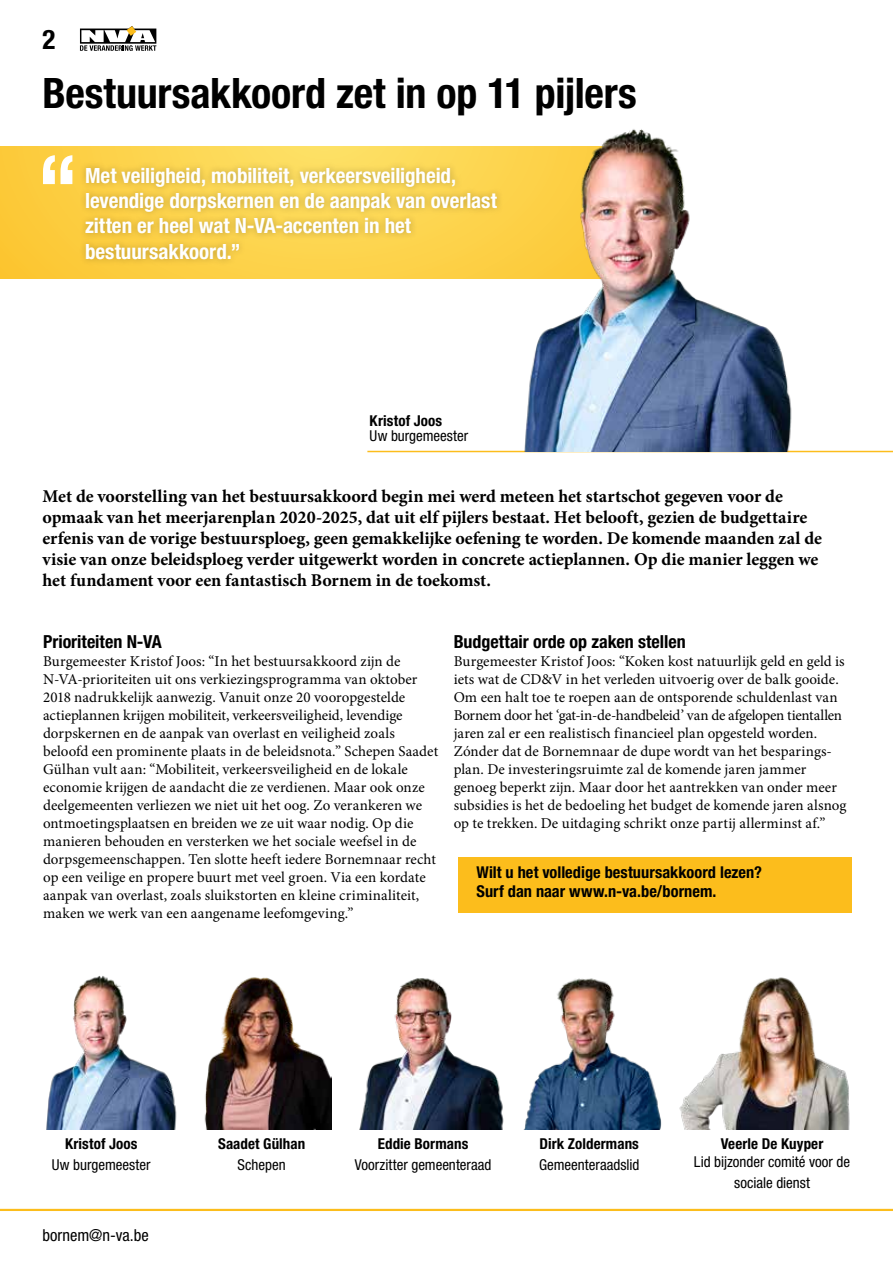
<style>
.page{position:relative;width:893px;height:1263px;background:#fff}
.page>*{position:absolute;margin:0;border:0;box-sizing:border-box;transform-origin:0 0}
.t1{font:700 condensed 90px "Helvetica Neue LT Std";color:#fff}
.t2{font:700 condensed 42px "Helvetica Neue LT Std";letter-spacing:-.005em;color:#000}
.t3{font:700 condensed 27px "Helvetica Neue LT Std";color:#000}
.t4{font:700 condensed 21px/25.2px "Helvetica Neue LT Std";color:#fff}
.t5{font:700 18px/21px "Minion Pro";letter-spacing:-.005em;color:#000}
.t6{font:700 condensed 18px "Helvetica Neue LT Std";color:#000}
.t7{font:condensed 16.5px "Helvetica Neue LT Std";color:#000}
.t8{font:700 condensed 16.35px/19.6px "Helvetica Neue LT Std";letter-spacing:.005em;color:#000}
.t9{font:15px/18px "Minion Pro";color:#000}
.t10{font:condensed 15px/21px "Helvetica Neue LT Std";color:#000;text-align:center}
.t11{font:700 condensed 15px "Helvetica Neue LT Std";letter-spacing:.005em;color:#000}
</style>
<div class="page">
<svg style="left:0;top:147px;width:472px;height:131px;background:#fccf44"></svg>
<div style="left:458px;top:857px;width:393px;height:55px;background:#fcbd1c"></div>
<hr style="left:367px;top:451px;width:526px;height:1px;background:#fcbd1c">
<img style="left:472px;top:129px;width:418px;height:323px">
<img style="left:46px;top:976px;width:131px;height:153px">
<img style="left:204px;top:977px;width:127px;height:152px">
<img style="left:359px;top:978px;width:145px;height:151px">
<img style="left:524px;top:978px;width:138px;height:151px">
<img style="left:679px;top:977px;width:171px;height:152px">
<div style="left:79px;top:160px;width:425px;height:106px;background:#000;opacity:.26"></div>
<svg style="left:0;top:1208px;width:893px;height:3px;background:#fccf5b"></svg>
<svg style="left:80px;top:26px;width:76px;height:25px"></svg>
<h3 class="t3" style="left:43px;top:23px;width:14px">2</h3>
<h2 class="t2" style="left:43px;top:68px;width:596px">Bestuursakkoord zet in op 11 pijlers</h2>
<h1 class="t1" style="left:37px;top:133px;width:43px">“</h1>
<h3 class="t4" style="left:85px;top:163px;width:413px">Met veiligheid, mobiliteit, verkeersveiligheid, levendige dorpskernen en de aanpak van overlast zitten er heel wat N-VA-accenten in het bestuursakkoord.”</h3>
<p class="t11" style="left:370px;top:412px;width:74px">Kristof Joos</p>
<p class="t10" style="left:370px;top:425px;width:100px">Uw burgemeester</p>
<p class="t5" style="left:43px;top:485px;width:781px">Met de voorstelling van het bestuursakkoord begin mei werd meteen het startschot gegeven voor de opmaak van het meerjarenplan 2020-2025, dat uit elf pijlers bestaat. Het belooft, gezien de budgettaire erfenis van de vorige bestuursploeg, geen gemakkelijke oefening te worden. De komende maanden zal de visie van onze beleidsploeg verder uitgewerkt worden in concrete actieplannen. Op die manier leggen we het fundament voor een fantastisch Bornem in de toekomst.</p>
<p class="t6" style="left:43px;top:631px;width:120px">Prioriteiten N-VA</p>
<p class="t9" style="left:43px;top:652px;width:397px">Burgemeester Kristof Joos: “In het bestuursakkoord zijn de N-VA-prioriteiten uit ons verkiezingsprogramma van oktober 2018 nadrukkelijk aanwezig. Vanuit onze 20 vooropgestelde actieplannen krijgen mobiliteit, verkeersveiligheid, levendige dorpskernen en de aanpak van overlast en veiligheid zoals beloofd een prominente plaats in de beleidsnota.” Schepen Saadet Gülhan vult aan: “Mobiliteit, verkeersveiligheid en de lokale economie krijgen de aandacht die ze verdienen. Maar ook onze deelgemeenten verliezen we niet uit het oog. Zo verankeren we ontmoetingsplaatsen en breiden we ze uit waar nodig. Op die manieren behouden en versterken we het sociale weefsel in de dorpsgemeenschappen. Ten slotte heeft iedere Bornemnaar recht op een veilige en propere buurt met veel groen. Via een kordate aanpak van overlast, zoals sluikstorten en kleine criminaliteit, maken we werk van een aangename leefomgeving.”</p>
<p class="t6" style="left:454px;top:631px;width:234px">Budgettair orde op zaken stellen</p>
<p class="t9" style="left:454px;top:652px;width:394px">Burgemeester Kristof Joos: “Koken kost natuurlijk geld en geld is iets wat de CD&amp;V in het verleden uitvoerig over de balk gooide.<br>Om een halt toe te roepen aan de ontsporende schuldenlast van Bornem door het ‘gat-in-de-handbeleid’ van de afgelopen tientallen jaren zal er een realistisch financieel plan opgesteld worden.<br>Zónder dat de Bornemnaar de dupe wordt van het besparings&shy;plan. De investeringsruimte zal de komende jaren jammer genoeg beperkt zijn. Maar door het aantrekken van onder meer subsidies is het de bedoeling het budget de komende jaren alsnog op te trekken. De uitdaging schrikt onze partij allerminst af.”</p>
<p class="t8" style="left:476px;top:862px;width:287px">Wilt u het volledige bestuursakkoord lezen?<br>Surf dan naar www.n-va.be/bornem.</p>
<p class="t11" style="left:65px;top:1135px;width:74px">Kristof Joos</p>
<p class="t10" style="left:52px;top:1154px;width:100px">Uw burgemeester</p>
<p class="t7" style="left:43px;top:1225px;width:108px">bornem@n-va.be</p>
<p class="t11" style="left:218px;top:1135px;width:89px">Saadet Gülhan</p>
<p class="t10" style="left:238px;top:1154px;width:50px">Schepen</p>
<p class="t11" style="left:378px;top:1135px;width:92px">Eddie Bormans</p>
<p class="t10" style="left:355px;top:1154px;width:138px">Voorzitter gemeenteraad</p>
<p class="t11" style="left:539px;top:1135px;width:101px">Dirk Zoldermans</p>
<p class="t10" style="left:539px;top:1154px;width:102px">Gemeenteraadslid</p>
<p class="t11" style="left:721px;top:1135px;width:104px">Veerle De Kuyper</p>
<p class="t10" style="left:694px;top:1151px;width:158px">Lid bijzonder comité voor de sociale dienst</p>
</div>
